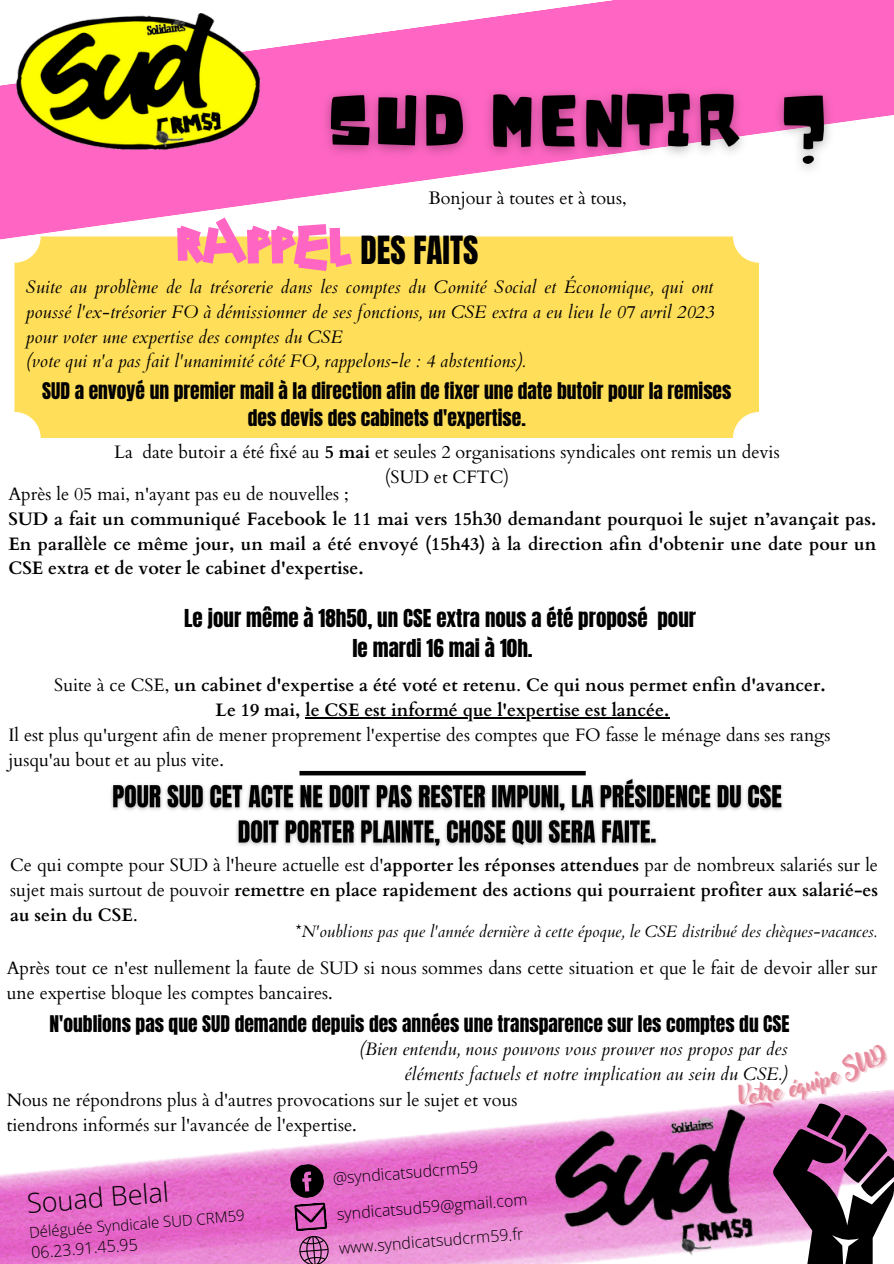
<style>
.page{position:relative;width:894px;height:1264px;background:#fff}
.page>*{position:absolute;margin:0;border:0;box-sizing:border-box;transform-origin:0 0}
.t1{font:33px "Anton";color:#000}
.t2{font:300 27px "Open Sans";color:#000}
.t3{font:21px "Anton";color:#000}
.t4{font:19.5px/27px "Anton";color:#000;text-align:center}
.t5{font:700 18px/24.8px "Cardo";color:#000;text-align:justify}
.t6{font:18px/24.8px "Cardo";color:#000}
.t7{font:italic 18px/24.8px "Cardo";color:#000;text-align:justify}
.t8{font:italic 16.5px "Cardo";color:#000}
.t9{font:300 16.05px "Open Sans";color:#000}
.t10{font:300 15px "Open Sans";color:#000}
.s1{font-weight:700}
.s2{font-weight:400}
.s3{font-style:normal}
</style>
<div class="page">
<svg style="left:0;top:0;width:893px;height:240px;fill:#ff66c4"></svg>
<img style="left:17px;top:13px;width:248px;height:136px">
<hr style="left:305px;top:717px;width:364px;height:1px;background:#000">
<hr style="left:299px;top:771px;width:286px;height:4px;background:#000">
<div style="left:14px;top:236px;width:744px;height:201px;background:#ffde59;border-radius:26px"></div>
<svg style="left:167px;top:206px;width:196px;height:65px"></svg>
<img style="left:310px;top:64px;width:532px;height:121px">
<img style="left:111px;top:772px;width:672px;height:76px">
<img style="left:0;top:1105px;width:737px;height:158px">
<svg style="left:289px;top:1162px;width:41px;height:101px;background:#9b4d89"></svg>
<img style="left:550px;top:1107px;width:187px;height:156px">
<svg style="left:737px;top:1089px;width:156px;height:174px"></svg>
<p class="t6" style="left:428px;top:186px;width:199px">Bonjour à toutes et à tous,</p>
<p class="t1" style="left:360px;top:227px;width:119px">DES FAITS</p>
<p class="t7" style="left:26px;top:275px;width:689px">Suite au problème de la trésorerie dans les comptes du Comité Social et Économique, qui ont poussé l'ex-trésorier FO à démissionner de ses fonctions, un CSE extra a eu lieu le 07 avril 2023 pour voter une expertise des comptes du CSE</p>
<p class="t7" style="left:26px;top:349px;width:501px">(vote qui n'a pas fait l'unanimité côté FO, rappelons-le : 4 abstentions).</p>
<p class="t4" style="left:42px;top:377px;width:690px">SUD a envoyé un premier mail à la direction afin de fixer une date butoir pour la remises des devis des cabinets d'expertise.</p>
<p class="t6" style="left:114px;top:440px;width:666px;text-align:center">La date butoir a été fixé au <span class="s1">5 mai</span> et seules 2 organisations syndicales ont remis un devis (SUD et CFTC)</p>
<p class="t6" style="left:8px;top:482px;width:341px">Après le 05 mai, n'ayant pas eu de nouvelles ;</p>
<p class="t5" style="left:8px;top:507px;width:869px">SUD a fait un communiqué Facebook le 11 mai vers 15h30 demandant pourquoi le sujet n’avançait pas.<br>En parallèle ce même jour, un mail a été envoyé (15h43) à la direction afin d'obtenir une date pour un CSE extra et de voter le cabinet d'expertise.</p>
<p class="t3" style="left:184px;top:603px;width:513px">Le jour même à 18h50, un CSE extra nous a été proposé pour</p>
<p class="t3" style="left:352px;top:632px;width:182px">le mardi 16 mai à 10h.</p>
<p class="t5" style="left:54px;top:673px;width:772px"><span class="s2">Suite à ce CSE,</span> un cabinet d'expertise a été voté et retenu<span class="s2">.</span> Ce qui nous permet enfin d'avancer.</p>
<p class="t5" style="left:215px;top:698px;width:455px">Le 19 mai, le CSE est informé que l'expertise est lancée.</p>
<p class="t6" style="left:8px;top:722px;width:823px">Il est plus qu'urgent afin de mener proprement l'expertise des comptes que FO fasse le ménage dans ses rangs jusqu'au bout et au plus vite.</p>
<p class="t5" style="left:10px;top:853px;width:869px"><span class="s2">Ce qui compte pour SUD à l'heure actuelle est d'</span>apporter les réponses attendues <span class="s2">par de nombreux salariés sur le sujet mais surtout de pouvoir</span> remettre en place rapidement des actions qui pourraient profiter aux salarié-es au sein du CSE<span class="s2">.</span></p>
<p class="t8" style="left:296px;top:921px;width:582px"><span class="s3">*</span>N'oublions pas que l'année dernière à cette époque, le CSE distribué des chèques-vacances.</p>
<p class="t6" style="left:7px;top:956px;width:872px">Après tout ce n'est nullement la faute de SUD si nous sommes dans cette situation et que le fait de devoir aller sur une expertise bloque les comptes bancaires.</p>
<p class="t4" style="left:50px;top:1010px;width:741px">N'oublions pas que SUD demande depuis des années une transparence sur les comptes du CSE</p>
<p class="t7" style="left:359px;top:1037px;width:430px;text-align:right">(Bien entendu, nous pouvons vous prouver nos propos par des éléments factuels et notre implication au sein du CSE.)</p>
<p class="t6" style="left:7px;top:1088px;width:512px">Nous ne répondrons plus à d'autres provocations sur le sujet et vous tiendrons informés sur l'avancée de l'expertise.</p>
<p class="t2" style="left:25px;top:1184px;width:144px;rotate:-5deg">Souad Belal</p>
<p class="t10" style="left:28px;top:1222px;width:217px;rotate:-5deg">Déléguée Syndicale SUD CRM59</p>
<p class="t9" style="left:30px;top:1241px;width:108px;rotate:-5deg">06.23.91.45.95</p>
<p class="t9" style="left:332px;top:1167px;width:147px;rotate:-5deg">@syndicatsudcrm59</p>
<p class="t9" style="left:336px;top:1203px;width:192px;rotate:-5deg">syndicatsud59@gmail.com</p>
<p class="t9" style="left:338px;top:1237px;width:186px;rotate:-5deg">www.syndicatsudcrm59.fr</p>
</div>
